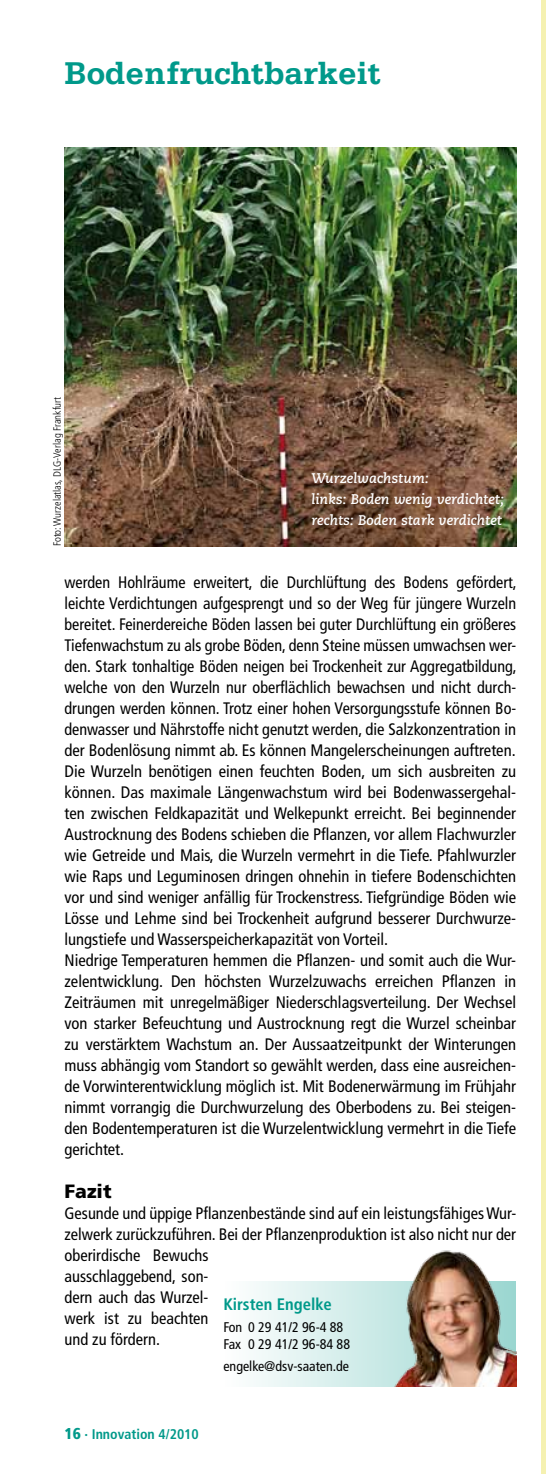
<style>
.page{position:relative;width:546px;height:1474px;background:#fff}
.page>*{position:absolute;margin:0;border:0;box-sizing:border-box;transform-origin:0 0}
.t1{font:700 33.25px "Serifa";color:#00998a}
.t2{font:900 19.25px "Frutiger";color:#000}
.t3{font:condensed 16.62px/21px "Frutiger";color:#000}
.t4{font:700 condensed 16.62px "Frutiger";color:#00998a}
.t5{font:italic 700 14px/21px "Caecilia";color:#fff}
.t6{font:condensed 14px/16.8px "Frutiger";color:#000}
.t7{font:700 condensed 14px "Frutiger";color:#00998a}
.t8{font:300 condensed 10.5px "Frutiger";color:#000}
.s1{font-weight:900;font-size:15.75px}
</style>
<div class="page">
<img style="left:64px;top:147px;width:452px;height:399px">
<div style="left:541px;top:0;width:5px;height:1473px;background:#f5f1b1"></div>
<svg style="left:254px;top:1281px;width:139px;height:105px;background:#dcf0ee"></svg>
<img style="left:393px;top:1250px;width:123px;height:136px">
<h1 class="t1" style="left:64px;top:54px;width:317px">Bodenfruchtbarkeit</h1>
<p class="t8" style="left:51px;top:546px;width:151px;rotate:-90deg">Foto: Wurzelatlas, DLG-Verlag Frankfurt</p>
<p class="t5" style="left:311px;top:468px;width:194px">Wurzelwachstum:<br>links: Boden wenig verdichtet; rechts: Boden stark verdichtet</p>
<p class="t3" style="left:64px;top:572px;width:454px">werden Hohlräume erweitert, die Durchlüftung des Bodens gefördert, leichte Verdichtungen aufgesprengt und so der Weg für jüngere Wurzeln bereitet. Feinerdereiche Böden lassen bei guter Durchlüftung ein größeres Tiefenwachstum zu als grobe Böden, denn Steine müssen umwachsen wer&shy;den. Stark tonhaltige Böden neigen bei Trockenheit zur Aggregatbildung, welche von den Wurzeln nur oberflächlich bewachsen und nicht durch&shy;drungen werden können. Trotz einer hohen Versorgungsstufe können Bo&shy;denwasser und Nährstoffe nicht genutzt werden, die Salzkonzentration in der Bodenlösung nimmt ab. Es können Mangelerscheinungen auftreten.<br>Die Wurzeln benötigen einen feuchten Boden, um sich ausbreiten zu können. Das maximale Längenwachstum wird bei Bodenwassergehal&shy;ten zwischen Feldkapazität und Welkepunkt erreicht. Bei beginnender Austrocknung des Bodens schieben die Pflanzen, vor allem Flachwurzler wie Getreide und Mais, die Wurzeln vermehrt in die Tiefe. Pfahlwurzler wie Raps und Leguminosen dringen ohnehin in tiefere Bodenschichten vor und sind weniger anfällig für Trockenstress. Tiefgründige Böden wie Lösse und Lehme sind bei Trockenheit aufgrund besserer Durchwurze&shy;lungstiefe und Wasserspeicherkapazität von Vorteil.<br>Niedrige Temperaturen hemmen die Pflanzen- und somit auch die Wur&shy;zelentwicklung. Den höchsten Wurzelzuwachs erreichen Pflanzen in Zeiträumen mit unregelmäßiger Niederschlagsverteilung. Der Wechsel von starker Befeuchtung und Austrocknung regt die Wurzel scheinbar zu verstärktem Wachstum an. Der Aussaatzeitpunkt der Winterungen muss abhängig vom Standort so gewählt werden, dass eine ausreichen&shy;de Vorwinterentwicklung möglich ist. Mit Bodenerwärmung im Frühjahr nimmt vorrangig die Durchwurzelung des Oberbodens zu. Bei steigen&shy;den Bodentemperaturen ist die Wurzelentwicklung vermehrt in die Tiefe gerichtet.</p>
<p class="t2" style="left:64px;top:1179px;width:49px">Fazit</p>
<p class="t3" style="left:64px;top:1202px;width:453px">Gesunde und üppige Pflanzenbestände sind auf ein leistungsfähiges Wur&shy;zelwerk zurückzuführen. Bei der Pflanzenproduktion ist also nicht nur der oberirdische Bewuchs<br>ausschlaggebend, son-<br>dern auch das Wurzel-<br>werk ist zu beachten<br>und zu fördern.</p>
<p class="t4" style="left:223px;top:1294px;width:110px">Kirsten Engelke</p>
<p class="t6" style="left:223px;top:1318px;width:128px">Fon 0 29 41/2 96-4 88<br>Fax 0 29 41/2 96-84 88</p>
<p class="t6" style="left:223px;top:1357px;width:127px">engelke@dsv-saaten.de</p>
<p class="t7" style="left:64px;top:1425px;width:136px"><span class="s1">16</span> · Innovation 4/2010</p>
</div>
